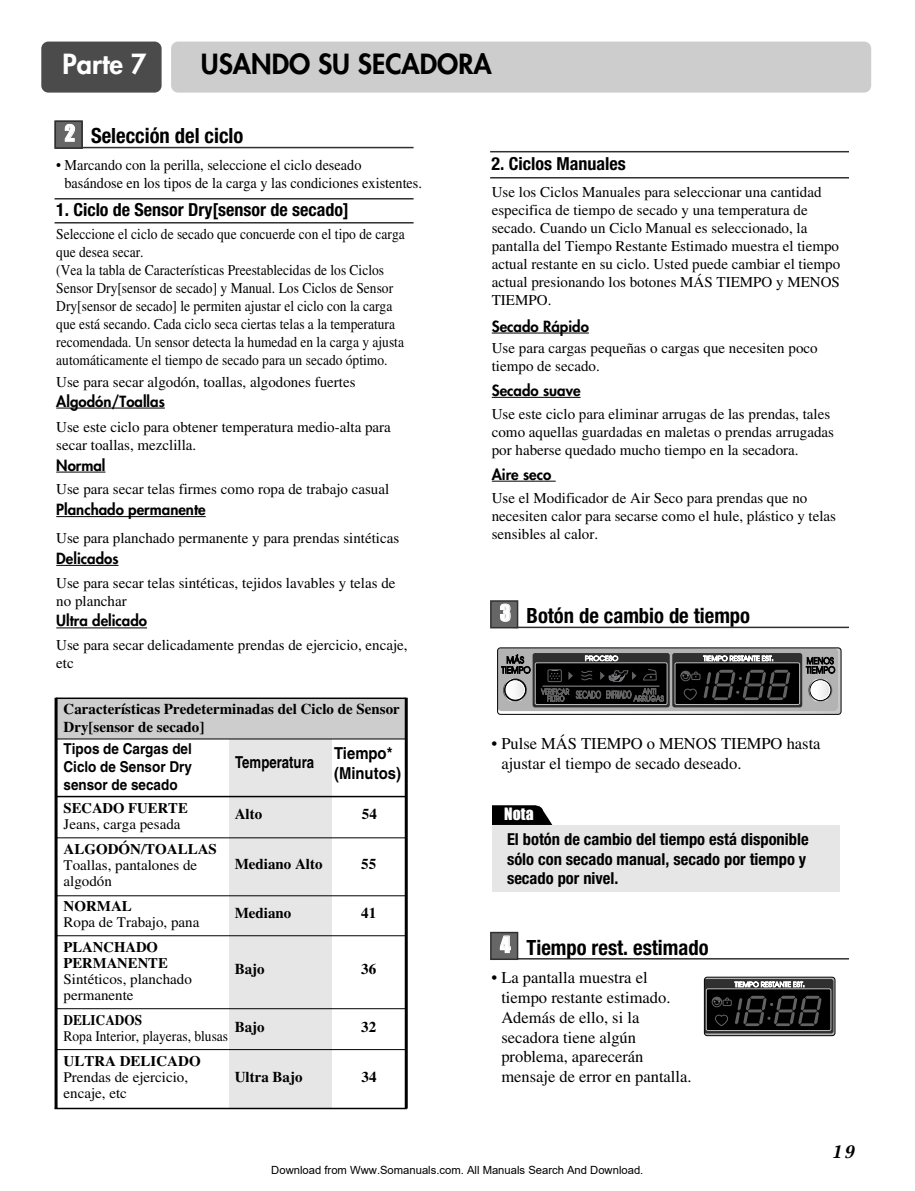
<style>
.page{position:relative;width:915px;height:1191px;background:#fff}
.page>*{position:absolute;margin:0;border:0;box-sizing:border-box;transform-origin:0 0}
.t1{font:800 27px "Futura";color:#000}
.t2{font:800 27px "Futura";color:#fff}
.t3{font:700 condensed 21px "Helvetica Neue";color:#000}
.t4{font:700 condensed 18px "Helvetica Neue";color:#000}
.t5{font:16.5px/19.8px "Times";color:#000}
.t6{font:700 condensed 16.5px/19.8px "Helvetica Neue";color:#000}
.t7{font:700 16.5px/19.8px "Helvetica";color:#000;scale:.9 1}
.t8{font:700 16.5px "Helvetica";color:#000;scale:.8 1}
.t9{font:15.75px "Impact";color:#fff}
.t10{font:15px/18px "Times";color:#000}
.t11{font:15px/18px "Times";color:#000;scale:.9 1}
.t12{font:700 15px/18px "Times";color:#000}
.t13{font:15px/18px "Times";color:#000;scale:.95 1}
.t14{font:800 15px "Futura";color:#000}
.t15{font:700 15px/18px "Helvetica";color:#000;text-align:justify;scale:.9 1}
.t16{font:italic 15px "Capitals";color:#000}
.t17{font:14.7px/16.2px "Times";color:#000}
.t18{font:700 14.7px/16.2px "Times";color:#000}
.t19{font:14.7px "Times";color:#000;scale:.92 1}
.t20{font:700 14.7px "Times";color:#000;scale:.9 1}
.t21{font:11.25px "Arial";color:#000}
.s1{font-family:"Impact";font-weight:400;font-stretch:normal;color:#fff}
</style>
<div class="page">
<div style="left:492px;top:824px;width:347px;height:67px;background:#e6e6e6"></div>
<div style="left:41px;top:42px;width:120px;height:51px;background:#4b4b4b;border-radius:7px"></div>
<div style="left:171px;top:42px;width:699px;height:51px;background:#cdcdcd;border-radius:7px"></div>
<hr style="left:78px;top:147px;width:335px;height:1px;background:#303030">
<hr style="left:55px;top:222px;width:358px;height:1px;background:#303030">
<hr style="left:55px;top:198px;width:358px;height:1px;background:#303030">
<hr style="left:490px;top:151px;width:358px;height:1px;background:#303030">
<hr style="left:490px;top:177px;width:358px;height:1px;background:#303030">
<svg style="left:492px;top:805px;width:60px;height:20px"></svg>
<div style="left:56px;top:122px;width:25px;height:25px;background:#666"></div>
<div style="left:54px;top:121px;width:29px;height:28px;border:2px solid #303030"></div>
<hr style="left:513px;top:626px;width:335px;height:2px;background:#303030">
<div style="left:491px;top:602px;width:25px;height:25px;background:#666"></div>
<div style="left:490px;top:600px;width:28px;height:28px;border:2px solid #303030"></div>
<hr style="left:513px;top:958px;width:335px;height:1px;background:#303030">
<div style="left:491px;top:933px;width:25px;height:25px;background:#666"></div>
<div style="left:490px;top:931px;width:28px;height:29px;border:2px solid #303030"></div>
<hr style="left:56px;top:407px;width:109px;height:1px;background:#000">
<hr style="left:56px;top:471px;width:49px;height:1px;background:#000">
<hr style="left:56px;top:516px;width:150px;height:1px;background:#000">
<hr style="left:56px;top:565px;width:62px;height:1px;background:#000">
<hr style="left:56px;top:627px;width:91px;height:1px;background:#000">
<hr style="left:491px;top:332px;width:97px;height:1px;background:#000">
<hr style="left:491px;top:397px;width:89px;height:1px;background:#000">
<hr style="left:491px;top:480px;width:64px;height:1px;background:#000">
<svg style="left:497px;top:649px;width:343px;height:65px;background:#525252"></svg>
<div style="left:497px;top:647px;width:343px;height:67px;border:1px solid #000;border-radius:3px"></div>
<svg style="left:704px;top:977px;width:130px;height:58px;background:#2b2b2b"></svg>
<div style="left:704px;top:977px;width:130px;height:58px;border:1px solid #000;border-radius:3px"></div>
<div style="left:229px;top:739px;width:103px;height:369px;background:#e6e6e6"></div>
<div style="left:56px;top:698px;width:349px;height:40px;background:#cdcdcd"></div>
<hr style="left:56px;top:697px;width:350px;height:2px;background:#000">
<hr style="left:55px;top:1107px;width:351px;height:2px;background:#000">
<hr style="left:56px;top:738px;width:350px;height:1px;background:#000">
<hr style="left:56px;top:796px;width:350px;height:1px;background:#000">
<hr style="left:56px;top:837px;width:350px;height:1px;background:#000">
<hr style="left:55px;top:697px;width:3px;height:411px;background:#000">
<hr style="left:404px;top:697px;width:3px;height:411px;background:#000">
<hr style="left:56px;top:895px;width:350px;height:1px;background:#000">
<hr style="left:56px;top:935px;width:350px;height:1px;background:#000">
<hr style="left:56px;top:1008px;width:350px;height:1px;background:#000">
<hr style="left:56px;top:1049px;width:350px;height:1px;background:#000">
<h1 class="t2" style="left:63px;top:51px;width:85px">Parte 7</h1>
<h1 class="t1" style="left:201px;top:51px;width:292px">USANDO SU SECADORA</h1>
<h2 class="t3" style="left:65px;top:128px;width:180px"><span class="s1">2</span> Selección del ciclo</h2>
<p class="t13" style="left:64px;top:158px;width:378px;text-indent:-8px">• Marcando con la perilla, seleccione el ciclo deseado basándose en los tipos de la carga y las condiciones existentes.</p>
<p class="t4" style="left:56px;top:203px;width:294px">1. Ciclo de Sensor Dry[sensor de secado]</p>
<p class="t11" style="left:56px;top:226px;width:388px">Seleccione el ciclo de secado que concuerde con el tipo de carga que desea secar.<br>(Vea la tabla de Características Preestablecidas de los Ciclos Sensor Dry[sensor de secado] y Manual. Los Ciclos de Sensor Dry[sensor de secado] le permiten ajustar el ciclo con la carga que está secando. Cada ciclo seca ciertas telas a la temperatura recomendada. Un sensor detecta la humedad en la carga y ajusta automáticamente el tiempo de secado para un secado óptimo.</p>
<p class="t10" style="left:56px;top:375px;width:301px">Use para secar algodón, toallas, algodones fuertes</p>
<p class="t14" style="left:56px;top:394px;width:110px">Algodón/Toallas</p>
<p class="t10" style="left:56px;top:419px;width:336px">Use este ciclo para obtener temperatura medio-alta para secar toallas, mezclilla.</p>
<p class="t14" style="left:56px;top:458px;width:51px">Normal</p>
<p class="t10" style="left:56px;top:482px;width:334px">Use para secar telas firmes como ropa de trabajo casual</p>
<p class="t14" style="left:56px;top:502px;width:151px">Planchado permanente</p>
<p class="t10" style="left:56px;top:530px;width:344px">Use para planchado permanente y para prendas sintéticas</p>
<p class="t14" style="left:56px;top:551px;width:64px">Delicados</p>
<p class="t10" style="left:56px;top:575px;width:341px">Use para secar telas sintéticas, tejidos lavables y telas de no planchar</p>
<p class="t14" style="left:56px;top:613px;width:92px">Ultra delicado</p>
<p class="t10" style="left:56px;top:637px;width:353px">Use para secar delicadamente prendas de ejercicio, encaje, etc</p>
<p class="t12" style="left:63px;top:701px;width:338px">Características Predeterminadas del Ciclo de Sensor<br>Dry[sensor de secado]</p>
<p class="t15" style="left:63px;top:741px;width:144px">Tipos de Cargas del Ciclo de Sensor Dry sensor de secado</p>
<p class="t8" style="left:235px;top:756px;width:100px">Temperatura</p>
<p class="t7" style="left:334px;top:744px;width:76px">Tiempo* (Minutos)</p>
<p class="t18" style="left:63px;top:801px;width:126px">SECADO FUERTE</p>
<p class="t17" style="left:63px;top:817px;width:119px">Jeans, carga pesada</p>
<p class="t18" style="left:63px;top:842px;width:155px">ALGODÓN/TOALLAS</p>
<p class="t17" style="left:63px;top:858px;width:135px">Toallas, pantalones de algodón</p>
<p class="t18" style="left:63px;top:899px;width:70px">NORMAL</p>
<p class="t17" style="left:63px;top:915px;width:137px">Ropa de Trabajo, pana</p>
<p class="t18" style="left:63px;top:940px;width:106px">PLANCHADO<br>PERMANENTE</p>
<p class="t17" style="left:63px;top:972px;width:130px">Sintéticos, planchado permanente</p>
<p class="t20" style="left:63px;top:1014px;width:89px">DELICADOS</p>
<p class="t19" style="left:63px;top:1030px;width:180px">Ropa Interior, playeras, blusas</p>
<p class="t18" style="left:63px;top:1053px;width:139px">ULTRA DELICADO</p>
<p class="t17" style="left:63px;top:1070px;width:126px">Prendas de ejercicio, encaje, etc</p>
<p class="t12" style="left:234px;top:806px;width:29px">Alto</p>
<p class="t12" style="left:362px;top:806px;width:16px">54</p>
<p class="t12" style="left:234px;top:856px;width:89px">Mediano Alto</p>
<p class="t12" style="left:361px;top:856px;width:16px">55</p>
<p class="t12" style="left:234px;top:905px;width:58px">Mediano</p>
<p class="t12" style="left:361px;top:905px;width:16px">41</p>
<p class="t12" style="left:234px;top:961px;width:31px">Bajo</p>
<p class="t12" style="left:361px;top:961px;width:16px">36</p>
<p class="t12" style="left:234px;top:1019px;width:31px">Bajo</p>
<p class="t12" style="left:361px;top:1019px;width:16px">32</p>
<p class="t12" style="left:234px;top:1068px;width:69px">Ultra Bajo</p>
<p class="t12" style="left:361px;top:1068px;width:16px">34</p>
<p class="t4" style="left:491px;top:157px;width:136px">2. Ciclos Manuales</p>
<p class="t10" style="left:491px;top:185px;width:350px">Use los Ciclos Manuales para seleccionar una cantidad especifica de tiempo de secado y una temperatura de secado. Cuando un Ciclo Manual es seleccionado, la pantalla del Tiempo Restante Estimado muestra el tiempo actual restante en su ciclo. Usted puede cambiar el tiempo actual presionando los botones MÁS TIEMPO y MENOS TIEMPO.</p>
<p class="t14" style="left:491px;top:319px;width:99px">Secado Rápido</p>
<p class="t10" style="left:491px;top:341px;width:327px">Use para cargas pequeñas o cargas que necesiten poco tiempo de secado.</p>
<p class="t14" style="left:491px;top:383px;width:90px">Secado suave</p>
<p class="t10" style="left:491px;top:406px;width:343px">Use este ciclo para eliminar arrugas de las prendas, tales como aquellas guardadas en maletas o prendas arrugadas por haberse quedado mucho tiempo en la secadora.</p>
<p class="t14" style="left:491px;top:467px;width:61px">Aire seco</p>
<p class="t10" style="left:491px;top:490px;width:345px">Use el Modificador de Air Seco para prendas que no necesiten calor para secarse como el hule, plástico y telas sensibles al calor.</p>
<h2 class="t3" style="left:500px;top:608px;width:251px"><span class="s1">3</span> Botón de cambio de tiempo</h2>
<p class="t5" style="left:501px;top:735px;width:320px;text-indent:-10px">• Pulse MÁS TIEMPO o MENOS TIEMPO hasta ajustar el tiempo de secado deseado.</p>
<p class="t9" style="left:504px;top:809px;width:31px">Nota</p>
<p class="t6" style="left:507px;top:830px;width:303px">El botón de cambio del tiempo está disponible sólo con secado manual, secado por tiempo y secado por nivel.</p>
<h2 class="t3" style="left:500px;top:939px;width:210px"><span class="s1">4</span> Tiempo rest. estimado</h2>
<p class="t5" style="left:501px;top:969px;width:192px;text-indent:-10px">• La pantalla muestra el tiempo restante estimado.<br>Además de ello, si la secadora tiene algún problema, aparecerán mensaje de error en pantalla.</p>
<p class="t16" style="left:831px;top:1144px;width:24px">19</p>
<p class="t21" style="left:271px;top:1163px;width:373px">Download from Www.Somanuals.com. All Manuals Search And Download.</p>
</div>
